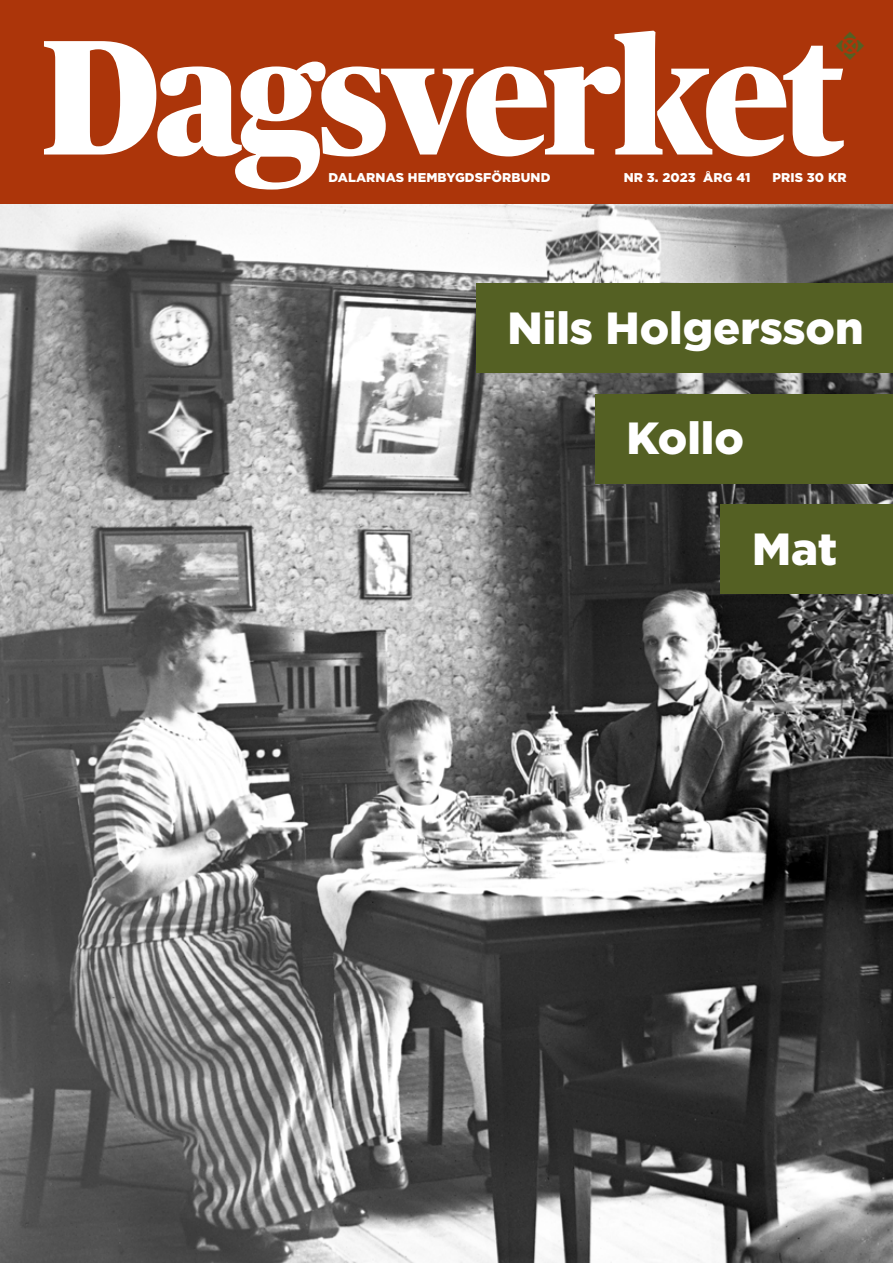
<style>
.page{position:relative;width:893px;height:1263px;background:#fff}
.page>*{position:absolute;margin:0;border:0;box-sizing:border-box;transform-origin:0 0}
.t1{font:900 163.65px "Publico";letter-spacing:-.03em;color:#fff;scale:.96 1}
.t2{font:900 45px "Gotham";color:#fff}
.t3{font:39.45px "Type Embellishments One Let Plain";color:#546023}
.t4{font:900 12.75px "Gotham";letter-spacing:.01em;color:#fff}
</style>
<div class="page">
<img style="left:0;top:203px;width:893px;height:1060px">
<div style="left:0;top:0;width:893px;height:203px;background:#ac350a"></div>
<div style="left:721px;top:504px;width:172px;height:90px;background:#546023"></div>
<div style="left:595px;top:394px;width:298px;height:90px;background:#546023"></div>
<div style="left:476px;top:284px;width:417px;height:89px;background:#546023"></div>
<h1 class="t1" style="left:42px;top:6px;width:837px">Dagsverket</h1>
<h3 class="t3" style="left:834px;top:30px;width:33px">t</h3>
<p class="t4" style="left:328px;top:169px;width:223px">DALARNAS HEMBYGDSFÖRBUND</p>
<p class="t4" style="left:624px;top:169px;width:128px">NR 3. 2023 ÅRG 41</p>
<p class="t4" style="left:772px;top:169px;width:76px">PRIS 30 KR</p>
<h2 class="t2" style="left:507px;top:297px;width:358px">Nils Holgersson</h2>
<h2 class="t2" style="left:627px;top:407px;width:119px">Kollo</h2>
<h2 class="t2" style="left:752px;top:518px;width:87px">Mat</h2>
</div>
